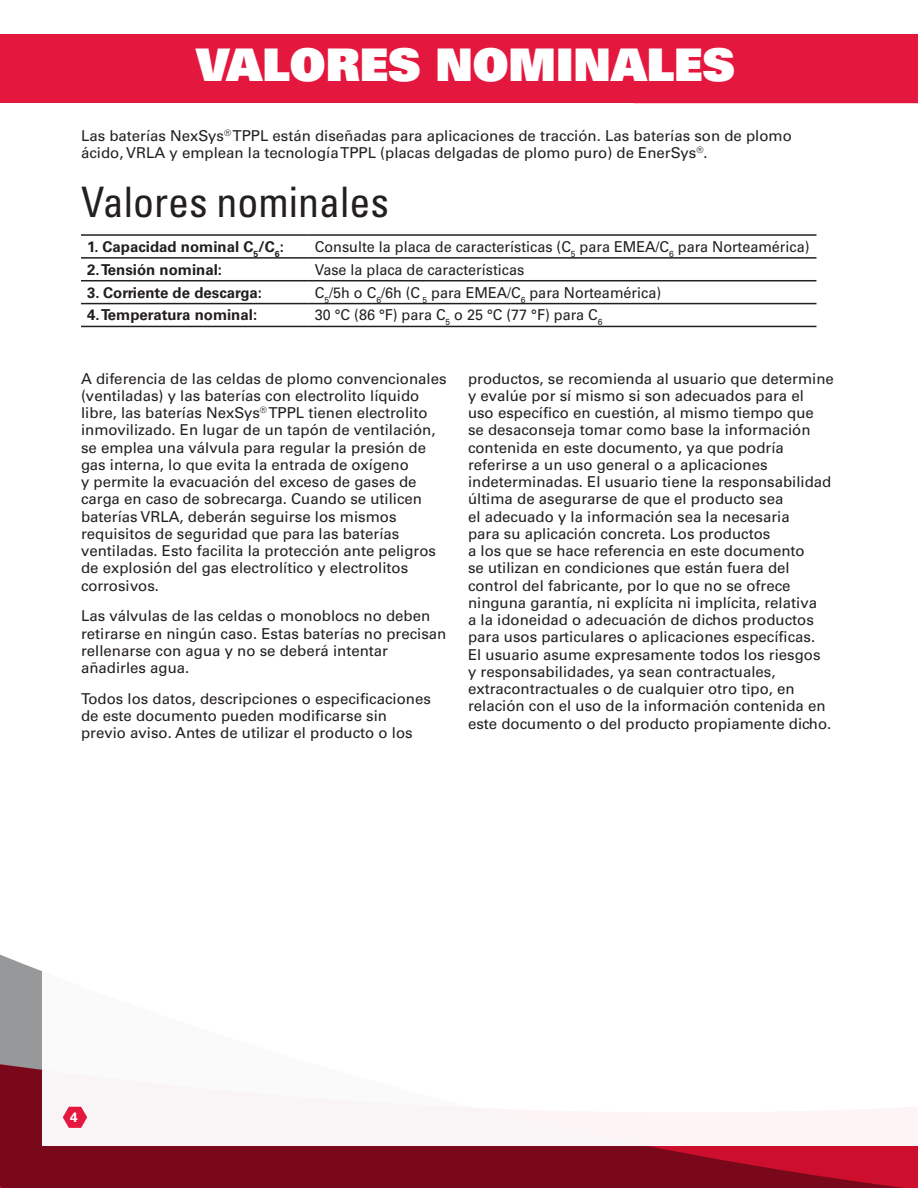
<style>
.page{position:relative;width:918px;height:1188px;background:#fff}
.page>*{position:absolute;margin:0;border:0;box-sizing:border-box;transform-origin:0 0}
.t1{font:45px "Univers LT Std X Black";color:#fff}
.Labels{font:condensed 42px "Univers LT Std";color:#231f20}
.Labels-2{font:15px/17.2px "Univers LT Std";color:#231f20}
.Labels-3{font:15px "Univers LT Std";color:#231f20;scale:.96 1}
.Labels-4{font:700 15px "Univers LT Std";color:#231f20}
.t2{font:700 13.5px "Univers LT Std";color:#fff}
</style>
<div class="page">
<svg style="left:0;top:954px;width:918px;height:234px;background:#88182b"></svg>
<div style="left:42px;top:857px;width:876px;height:289px;background:#fff"></div>
<div style="left:0;top:35px;width:918px;height:68px;background:#e4183e"></div>
<hr style="left:81px;top:234px;width:228px;height:2px;background:#231f20">
<hr style="left:309px;top:234px;width:507px;height:2px;background:#231f20">
<hr style="left:81px;top:257px;width:228px;height:2px;background:#231f20">
<hr style="left:309px;top:257px;width:507px;height:2px;background:#231f20">
<hr style="left:81px;top:280px;width:228px;height:1px;background:#231f20">
<hr style="left:309px;top:280px;width:507px;height:1px;background:#231f20">
<hr style="left:81px;top:303px;width:228px;height:1px;background:#231f20">
<hr style="left:309px;top:303px;width:507px;height:1px;background:#231f20">
<hr style="left:81px;top:326px;width:228px;height:1px;background:#231f20">
<hr style="left:309px;top:326px;width:507px;height:1px;background:#231f20">
<svg style="left:63px;top:1107px;width:24px;height:21px"></svg>
<p class="t1" style="left:196px;top:35px;width:541px">VALORES NOMINALES</p>
<p class="Labels-2" style="left:81px;top:127px;width:712px">Las baterías NexSys<sup>®</sup> TPPL están diseñadas para aplicaciones de tracción. Las baterías son de plomo ácido, VRLA y emplean la tecnología TPPL (placas delgadas de plomo puro) de EnerSys<sup>®</sup>.</p>
<p class="Labels" style="left:81px;top:175px;width:310px">Valores nominales</p>
<p class="Labels-4" style="left:87px;top:238px;width:198px">1. Capacidad nominal C<sub>5</sub>/C<sub>6</sub>:</p>
<p class="Labels-3" style="left:315px;top:238px;width:517px">Consulte la placa de características (C<sub>5</sub> para EMEA/C<sub>6</sub> para Norteamérica)</p>
<p class="Labels-4" style="left:87px;top:261px;width:137px">2. Tensión nominal:</p>
<p class="Labels-3" style="left:315px;top:261px;width:220px">Vase la placa de características</p>
<p class="Labels-4" style="left:87px;top:284px;width:177px">3. Corriente de descarga:</p>
<p class="Labels-3" style="left:315px;top:283px;width:362px">C<sub>5</sub>/5h o C<sub>6</sub>/6h (C <sub>5</sub> para EMEA/C<sub>6</sub> para Norteamérica)</p>
<p class="Labels-4" style="left:87px;top:306px;width:172px">4. Temperatura nominal:</p>
<p class="Labels-3" style="left:315px;top:306px;width:301px">30 °C (86 °F) para C<sub>5</sub> o 25 °C (77 °F) para C<sub>6</sub></p>
<p class="Labels-2" style="left:81px;top:370px;width:367px">A diferencia de las celdas de plomo convencionales (ventiladas) y las baterías con electrolito líquido libre, las baterías NexSys<sup>®</sup> TPPL tienen electrolito inmovilizado. En lugar de un tapón de ventilación, se emplea una válvula para regular la presión de gas interna, lo que evita la entrada de oxígeno<br>y permite la evacuación del exceso de gases de carga en caso de sobrecarga. Cuando se utilicen baterías VRLA, deberán seguirse los mismos requisitos de seguridad que para las baterías ventiladas. Esto facilita la protección ante peligros de explosión del gas electrolítico y electrolitos corrosivos.</p>
<p class="Labels-2" style="left:81px;top:607px;width:367px">Las válvulas de las celdas o monoblocs no deben retirarse en ningún caso. Estas baterías no precisan rellenarse con agua y no se deberá intentar añadirles agua.</p>
<p class="Labels-2" style="left:81px;top:690px;width:351px">Todos los datos, descripciones o especificaciones de este documento pueden modificarse sin previo aviso. Antes de utilizar el producto o los</p>
<p class="Labels-2" style="left:468px;top:370px;width:367px">productos, se recomienda al usuario que determine y evalúe por sí mismo si son adecuados para el<br>uso específico en cuestión, al mismo tiempo que<br>se desaconseja tomar como base la información contenida en este documento, ya que podría referirse a un uso general o a aplicaciones indeterminadas. El usuario tiene la responsabilidad última de asegurarse de que el producto sea<br>el adecuado y la información sea la necesaria<br>para su aplicación concreta. Los productos<br>a los que se hace referencia en este documento<br>se utilizan en condiciones que están fuera del control del fabricante, por lo que no se ofrece ninguna garantía, ni explícita ni implícita, relativa<br>a la idoneidad o adecuación de dichos productos para usos particulares o aplicaciones específicas.<br>El usuario asume expresamente todos los riesgos<br>y responsabilidades, ya sean contractuales, extracontractuales o de cualquier otro tipo, en relación con el uso de la información contenida en este documento o del producto propiamente dicho.</p>
<p class="t2" style="left:70px;top:1110px;width:9px">4</p>
</div>
